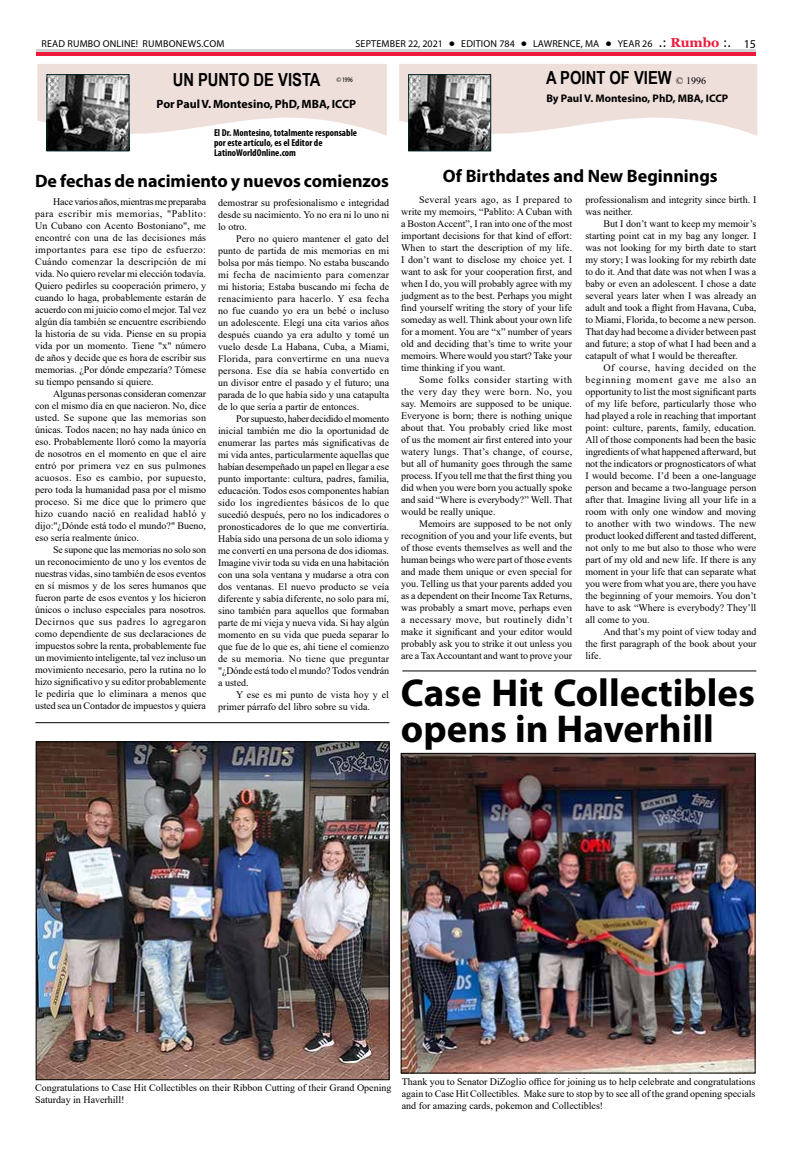
<style>
.page{position:relative;width:792px;height:1152px;background:#fff}
.page>*{position:absolute;margin:0;border:0;box-sizing:border-box;transform-origin:0 0}
.t1{font:700 39px/36px "Myriad Pro";color:#000}
.t2{font:700 18px "Myriad Pro";color:#000}
.t3{font:700 18px "Arial Narrow";color:#000}
.t4{font:700 12px "Myriad Pro";color:#000}
.t5{font:700 11px "Myriad Pro";color:#000}
.t6{font:10px/12px "Times New Roman";color:#000;text-align:justify}
.t7{font:700 condensed 10px/10px "Myriad Pro";color:#000}
.t8{font:10px "Myriad Pro";letter-spacing:.02em;color:#000}
.t9{font:condensed 7px "Myriad Pro";color:#000}
.s1{font-family:"Tahoma";font-weight:700;color:#fff}
.s2{font-family:"Tahoma";font-size:12px}
.s3{font-family:"Georgia";font-weight:700;font-size:13px;color:#ed1a3b}
.s4{font-size:12px}
.s5{font-family:"Times New Roman";font-weight:400;font-size:10px}
</style>
<div class="page">
<hr style="left:36px;top:52px;width:720px;height:4px;background:#ed1a3b">
<hr style="left:36px;top:49px;width:720px;height:3px;background:#d1d3d4">
<svg style="left:399px;top:64px;width:358px;height:72px;background:#f0e3df"></svg>
<img style="left:410px;top:76px;width:79px;height:73px">
<div style="left:408px;top:74px;width:83px;height:77px;border:1px solid #032223"></div>
<svg style="left:37px;top:64px;width:350px;height:72px;background:#efe2de"></svg>
<img style="left:49px;top:76px;width:78px;height:73px">
<div style="left:47px;top:74px;width:82px;height:77px;border:1px solid #032223"></div>
<hr style="left:402px;top:671px;width:354px;height:1px;background:#000">
<img style="left:403px;top:755px;width:350px;height:316px">
<div style="left:401px;top:753px;width:354px;height:320px;border:1px solid #000"></div>
<img style="left:38px;top:744px;width:349px;height:334px">
<div style="left:36px;top:742px;width:353px;height:338px;border:1px solid #000"></div>
<hr style="left:35px;top:722px;width:354px;height:1px;background:#000">
<p class="t8" style="left:41px;top:37px;width:185px">READ RUMBO ONLINE! RUMBONEWS.COM</p>
<p class="t8" style="left:355px;top:37px;width:402px">SEPTEMBER 22, 2021 <span class="s1">•</span> EDITION 784 <span class="s1">•</span> LAWRENCE, MA <span class="s1">•</span> YEAR 26 <span class="s2">.:</span> <span class="s3">Rumbo</span> <span class="s2">:.</span> <span class="s4">15</span></p>
<h2 class="t3" style="left:173px;top:66px;width:149px">UN PUNTO DE VISTA</h2>
<p class="t9" style="left:336px;top:75px;width:18px">© 1996</p>
<p class="t4" style="left:157px;top:96px;width:201px">Por Paul V. Montesino, PhD, MBA, ICCP</p>
<p class="t7" style="left:109px;top:94px;width:270px;text-align:right">POR/BY PAUL V. MONTESINO, PhD, MBA | MUNDOLATINOONLINE@COMCAST.NET<br>LATINOWORLDONLINE@COMCAST.NET</p>
<p class="t7" style="left:214px;top:128px;width:145px">El Dr. Montesino, totalmente responsable por este artículo, es el Editor de<br>LatinoWorldOnline.com</p>
<h2 class="t3" style="left:546px;top:64px;width:161px">A POINT OF VIEW <span class="s5">© 1996</span></h2>
<p class="t5" style="left:546px;top:91px;width:183px">By Paul V. Montesino, PhD, MBA, ICCP</p>
<p class="t7" style="left:470px;top:94px;width:270px">POR/BY PAUL V. MONTESINO, PhD, MBA | MUNDOLATINOONLINE@COMCAST.NET</p>
<h2 class="t2" style="left:35px;top:169px;width:356px">De fechas de nacimiento y nuevos comienzos</h2>
<h2 class="t2" style="left:443px;top:164px;width:276px">Of Birthdates and New Beginnings</h2>
<p class="t6" style="left:35px;top:196px;width:173px;text-indent:18px">Hace varios años, mientras me preparaba para escribir mis memorias, "Pablito:<br>Un Cubano con Acento Bostoniano", me encontré con una de las decisiones más importantes para ese tipo de esfuerzo:<br>Cuándo comenzar la descripción de mi vida. No quiero revelar mi elección todavía.<br>Quiero pedirles su cooperación primero, y cuando lo haga, probablemente estarán de acuerdo con mi juicio como el mejor. Tal vez algún día también se encuentre escribiendo la historia de su vida. Piense en su propia vida por un momento. Tiene "x" número de años y decide que es hora de escribir sus memorias. ¿Por dónde empezaría? Tómese su tiempo pensando si quiere.</p>
<p class="t6" style="left:35px;top:388px;width:173px;text-indent:18px">Algunas personas consideran comenzar con el mismo día en que nacieron. No, dice usted. Se supone que las memorias son únicas. Todos nacen; no hay nada único en eso. Probablemente lloró como la mayoría de nosotros en el momento en que el aire entró por primera vez en sus pulmones acuosos. Eso es cambio, por supuesto, pero toda la humanidad pasa por el mismo proceso. Si me dice que lo primero que hizo cuando nació en realidad habló y dijo:"¿Dónde está todo el mundo?" Bueno, eso sería realmente único.</p>
<p class="t6" style="left:35px;top:544px;width:173px;text-indent:18px">Se supone que las memorias no solo son un reconocimiento de uno y los eventos de nuestras vidas, sino también de esos eventos en sí mismos y de los seres humanos que fueron parte de esos eventos y los hicieron únicos o incluso especiales para nosotros.<br>Decirnos que sus padres lo agregaron como dependiente de sus declaraciones de impuestos sobre la renta, probablemente fue un movimiento inteligente, tal vez incluso un movimiento necesario, pero la rutina no lo hizo significativo y su editor probablemente le pediría que lo eliminara a menos que usted sea un Contador de impuestos y quiera</p>
<p class="t6" style="left:218px;top:196px;width:173px">demostrar su profesionalismo e integridad desde su nacimiento. Yo no era ni lo uno ni lo otro.</p>
<p class="t6" style="left:218px;top:232px;width:173px;text-indent:18px">Pero no quiero mantener el gato del punto de partida de mis memorias en mi bolsa por más tiempo. No estaba buscando mi fecha de nacimiento para comenzar mi historia; Estaba buscando mi fecha de renacimiento para hacerlo. Y esa fecha no fue cuando yo era un bebé o incluso un adolescente. Elegí una cita varios años después cuando ya era adulto y tomé un vuelo desde La Habana, Cuba, a Miami, Florida, para convertirme en una nueva persona. Ese día se había convertido en un divisor entre el pasado y el futuro; una parada de lo que había sido y una catapulta de lo que sería a partir de entonces.</p>
<p class="t6" style="left:218px;top:412px;width:173px;text-indent:18px">Por supuesto, haber decidido el momento inicial también me dio la oportunidad de enumerar las partes más significativas de mi vida antes, particularmente aquellas que habían desempeñado un papel en llegar a ese punto importante: cultura, padres, familia, educación. Todos esos componentes habían sido los ingredientes básicos de lo que sucedió después, pero no los indicadores o pronosticadores de lo que me convertiría.<br>Había sido una persona de un solo idioma y me convertí en una persona de dos idiomas.<br>Imagine vivir toda su vida en una habitación con una sola ventana y mudarse a otra con dos ventanas. El nuevo producto se veía diferente y sabía diferente, no solo para mí, sino también para aquellos que formaban parte de mi vieja y nueva vida. Si hay algún momento en su vida que pueda separar lo que fue de lo que es, ahí tiene el comienzo de su memoria. No tiene que preguntar "¿Dónde está todo el mundo? Todos vendrán a usted.</p>
<p class="t6" style="left:218px;top:688px;width:172px;text-indent:18px">Y ese es mi punto de vista hoy y el primer párrafo del libro sobre su vida.</p>
<p class="t6" style="left:401px;top:193px;width:173px;text-indent:18px">Several years ago, as I prepared to write my memoirs, “Pablito: A Cuban with a Boston Accent”, I ran into one of the most important decisions for that kind of effort:<br>When to start the description of my life.<br>I don’t want to disclose my choice yet. I want to ask for your cooperation first, and when I do, you will probably agree with my judgment as to the best. Perhaps you might find yourself writing the story of your life someday as well. Think about your own life for a moment. You are “x” number of years old and deciding that’s time to write your memoirs. Where would you start? Take your time thinking if you want.</p>
<p class="t6" style="left:401px;top:373px;width:173px;text-indent:18px">Some folks consider starting with the very day they were born. No, you say. Memoirs are supposed to be unique.<br>Everyone is born; there is nothing unique about that. You probably cried like most of us the moment air first entered into your watery lungs. That’s change, of course, but all of humanity goes through the same process. If you tell me that the first thing you did when you were born you actually spoke and said “Where is everybody?” Well. That would be really unique.</p>
<p class="t6" style="left:401px;top:517px;width:173px;text-indent:18px">Memoirs are supposed to be not only recognition of you and your life events, but of those events themselves as well and the human beings who were part of those events and made them unique or even special for you. Telling us that your parents added you as a dependent on their Income Tax Returns, was probably a smart move, perhaps even a necessary move, but routinely didn’t make it significant and your editor would probably ask you to strike it out unless you are a Tax Accountant and want to prove your</p>
<p class="t6" style="left:585px;top:193px;width:172px">professionalism and integrity since birth. I was neither.</p>
<p class="t6" style="left:585px;top:217px;width:173px;text-indent:18px">But I don’t want to keep my memoir’s starting point cat in my bag any longer. I was not looking for my birth date to start my story; I was looking for my rebirth date to do it. And that date was not when I was a baby or even an adolescent. I chose a date several years later when I was already an adult and took a flight from Havana, Cuba, to Miami, Florida, to become a new person.<br>That day had become a divider between past and future; a stop of what I had been and a catapult of what I would be thereafter.</p>
<p class="t6" style="left:585px;top:361px;width:173px;text-indent:18px">Of course, having decided on the beginning moment gave me also an opportunity to list the most significant parts of my life before, particularly those who had played a role in reaching that important point: culture, parents, family, education.<br>All of those components had been the basic ingredients of what happened afterward, but not the indicators or prognosticators of what I would become. I’d been a one-language person and became a two-language person after that. Imagine living all your life in a room with only one window and moving to another with two windows. The new product looked different and tasted different, not only to me but also to those who were part of my old and new life. If there is any moment in your life that can separate what you were from what you are, there you have the beginning of your memoirs. You don’t have to ask “Where is everybody? They’ll all come to you.</p>
<p class="t6" style="left:585px;top:625px;width:173px;text-indent:18px">And that’s my point of view today and the first paragraph of the book about your life.</p>
<h1 class="t1" style="left:401px;top:673px;width:356px">Case Hit Collectibles opens in Haverhill</h1>
<p class="t6" style="left:35px;top:1081px;width:358px">Congratulations to Case Hit Collectibles on their Ribbon Cutting of their Grand Opening<br>Saturday in Haverhill!</p>
<p class="t6" style="left:402px;top:1075px;width:355px">Thank you to Senator DiZoglio office for joining us to help celebrate and congratulations again to Case Hit Collectibles. Make sure to stop by to see all of the grand opening specials and for amazing cards, pokemon and Collectibles!</p>
</div>
